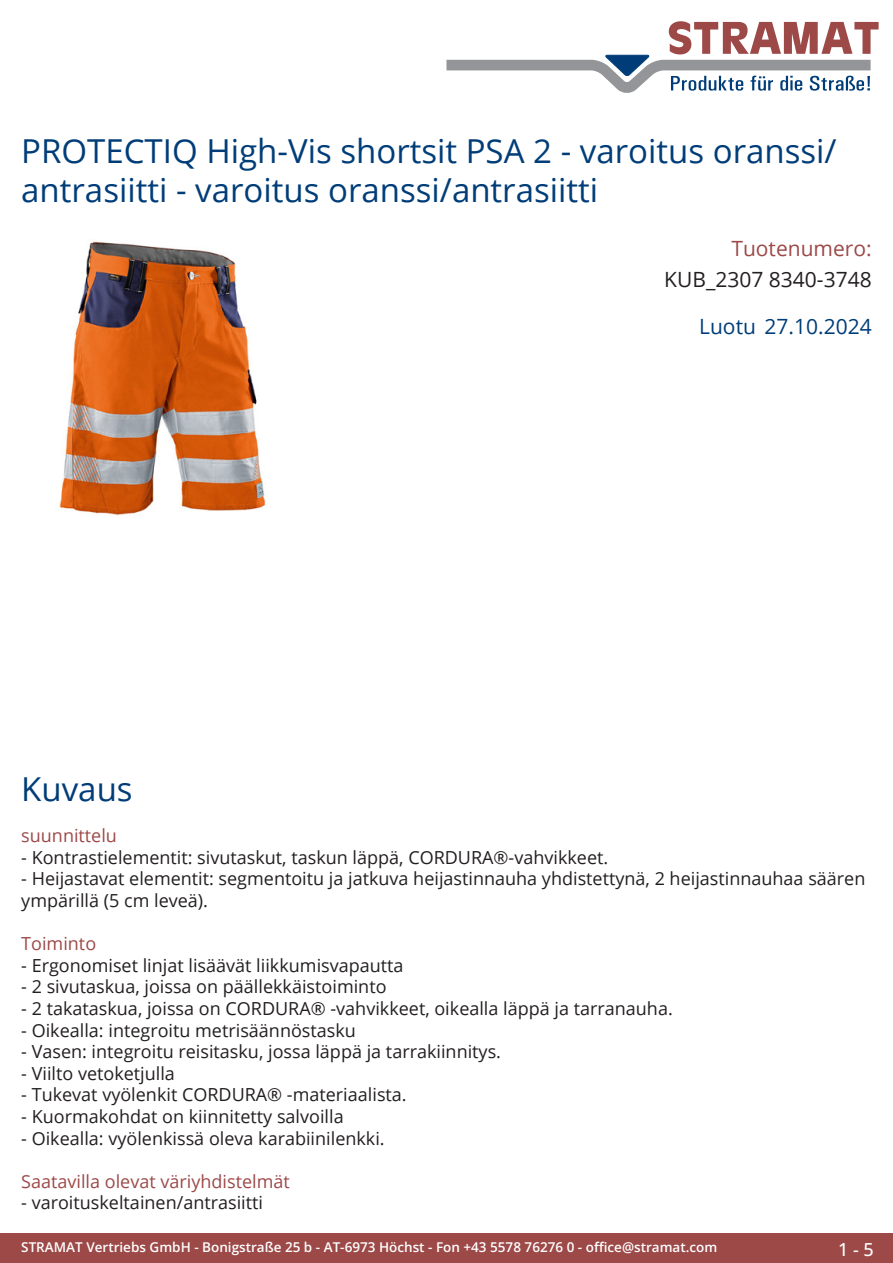
<style>
.page{position:relative;width:893px;height:1263px;background:#fff}
.page>*{position:absolute;margin:0;border:0;box-sizing:border-box;transform-origin:0 0}
.Produkttitel{font:33px/39.6px "Open Sans";color:#003d78}
.TechDaten_Inhalt{font:21px "Open Sans";color:#231f20}
.Erstellungsdatum{font:21px "Open Sans";color:#003d78}
.TechDaten_Überschrif{font:21px "Open Sans";color:#9c4948}
.Beschreibung_Text{font:18px/21.6px "Open Sans";color:#231f20}
.Beschreibung_Text-2{font:18px "Open Sans";color:#9c4948}
.t1{font:500 18px "Open Sans";color:#fff}
.t2{font:600 13.5px "Open Sans";color:#fff}
</style>
<div class="page">
<div style="left:0;top:1233px;width:893px;height:30px;background:#9c4948"></div>
<svg style="left:446px;top:21px;width:433px;height:72px"></svg>
<img style="left:58px;top:240px;width:208px;height:275px">
<p class="Produkttitel" style="left:21px;top:130px;width:817px">PROTECTIQ High-Vis shortsit PSA 2 - varoitus oranssi/ antrasiitti - varoitus oranssi/antrasiitti</p>
<p class="TechDaten_Überschrif" style="left:731px;top:234px;width:142px">Tuotenumero:</p>
<p class="TechDaten_Inhalt" style="left:664px;top:265px;width:209px">KUB_2307 8340-3748</p>
<p class="Erstellungsdatum" style="left:699px;top:312px;width:174px">Luotu 27.10.2024</p>
<p class="Produkttitel" style="left:21px;top:768px;width:113px">Kuvaus</p>
<p class="Beschreibung_Text-2" style="left:21px;top:823px;width:97px">suunnittelu</p>
<p class="Beschreibung_Text" style="left:21px;top:846px;width:588px">- Kontrastielementit: sivutaskut, taskun läppä, CORDURA®-vahvikkeet.</p>
<p class="Beschreibung_Text" style="left:21px;top:867px;width:846px">- Heijastavat elementit: segmentoitu ja jatkuva heijastinnauha yhdistettynä, 2 heijastinnauhaa säären ympärillä (5 cm leveä).</p>
<p class="Beschreibung_Text-2" style="left:21px;top:931px;width:76px">Toiminto</p>
<p class="Beschreibung_Text" style="left:21px;top:954px;width:384px">- Ergonomiset linjat lisäävät liikkumisvapautta</p>
<p class="Beschreibung_Text" style="left:21px;top:975px;width:367px">- 2 sivutaskua, joissa on päällekkäistoiminto</p>
<p class="Beschreibung_Text" style="left:21px;top:997px;width:653px">- 2 takataskua, joissa on CORDURA® -vahvikkeet, oikealla läppä ja tarranauha.</p>
<p class="Beschreibung_Text" style="left:21px;top:1019px;width:336px">- Oikealla: integroitu metrisäännöstasku</p>
<p class="Beschreibung_Text" style="left:21px;top:1040px;width:481px">- Vasen: integroitu reisitasku, jossa läppä ja tarrakiinnitys.</p>
<p class="Beschreibung_Text" style="left:21px;top:1062px;width:155px">- Viilto vetoketjulla</p>
<p class="Beschreibung_Text" style="left:21px;top:1083px;width:387px">- Tukevat vyölenkit CORDURA® -materiaalista.</p>
<p class="Beschreibung_Text" style="left:21px;top:1105px;width:324px">- Kuormakohdat on kiinnitetty salvoilla</p>
<p class="Beschreibung_Text" style="left:21px;top:1127px;width:365px">- Oikealla: vyölenkissä oleva karabiinilenkki.</p>
<p class="Beschreibung_Text-2" style="left:21px;top:1169px;width:270px">Saatavilla olevat väriyhdistelmät</p>
<p class="Beschreibung_Text" style="left:21px;top:1191px;width:243px">- varoituskeltainen/antrasiitti</p>
<p class="t2" style="left:21px;top:1238px;width:698px">STRAMAT Vertriebs GmbH - Bonigstraße 25 b - AT-6973 Höchst - Fon +43 5578 76276 0 - office@stramat.com</p>
<p class="t1" style="left:838px;top:1237px;width:37px">1 - 5</p>
</div>
